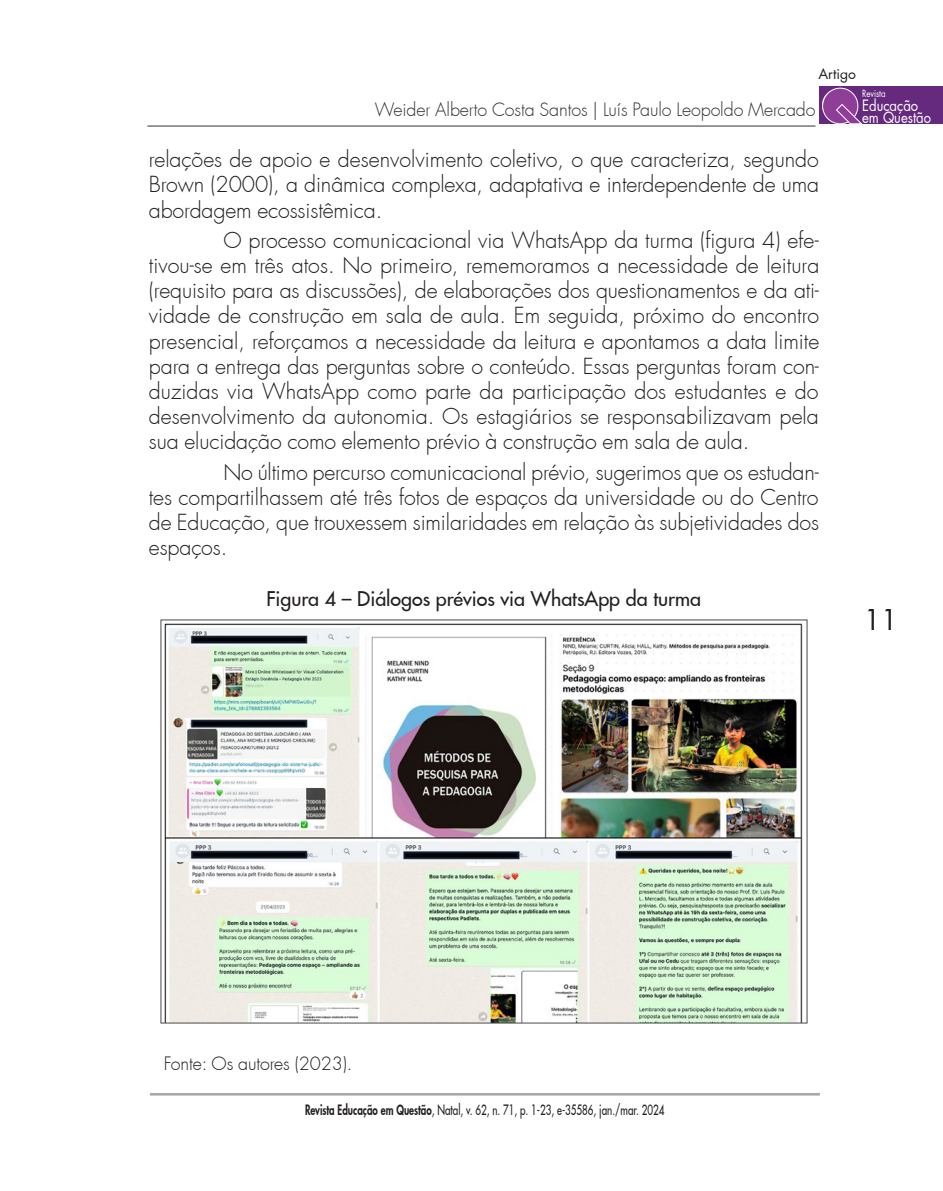
<style>
.page{position:relative;width:943px;height:1191px;background:#fff}
.page>*{position:absolute;margin:0;border:0;box-sizing:border-box;transform-origin:0 0}
.t1{font:28px "Futura LT Paneuropean";color:#231f20}
.Textoooo{font:300 21.7px/25.2px "Futura LT Paneuropean";letter-spacing:-.005em;color:#231f20;text-align:justify}
.Quadroooo{font:500 19.78px "Futura LT Paneuropean";color:#231f20}
.t2{font:300 18.03px "Futura LT Paneuropean";letter-spacing:-.005em;color:#333}
.Textoooo-2{font:300 18.03px "Futura LT Paneuropean";letter-spacing:-.005em;color:#231f20}
.t3{font:15.22px/12.4px "Futura LT Paneuropean";color:#fff;scale:.86 1}
.t4{font:500 14px "Futura LT Paneuropean";color:#231f20;scale:.7 1}
.t5{font:14px "Futura LT Paneuropean";color:#231f20}
.t6{font:9.8px "Futura LT Paneuropean";color:#fff;scale:.8 1}
.s1{font-weight:800}
</style>
<div class="page">
<hr style="left:150px;top:1093px;width:669px;height:2px;background:#a8a9ad">
<hr style="left:147px;top:126px;width:668px;height:1px;background:#333">
<div style="left:819px;top:87px;width:124px;height:37px;background:#652a7d"></div>
<div style="left:822px;top:89px;width:31px;height:31px;border:1px solid #fff;border-radius:50%"></div>
<div style="left:822px;top:88px;width:35px;height:36px;background:#8f3e97;border-radius:50%"></div>
<div style="left:822px;top:88px;width:36px;height:36px;border:1px solid #fff;border-radius:50%"></div>
<svg style="left:834px;top:103px;width:28px;height:21px"></svg>
<img style="left:160px;top:619px;width:647px;height:404px">
<p class="t5" style="left:818px;top:63px;width:39px">Artigo</p>
<p class="t2" style="left:375px;top:95px;width:442px">Weider Alberto Costa Santos | Luís Paulo Leopoldo Mercado</p>
<p class="Textoooo" style="left:149px;top:145px;width:671px">relações de apoio e desenvolvimento coletivo, o que caracteriza, segundo Brown (2000), a dinâmica complexa, adaptativa e interdependente de uma abordagem ecossistêmica.</p>
<p class="Textoooo" style="left:149px;top:226px;width:672px;text-indent:74px">O processo comunicacional via WhatsApp da turma (figura 4) efe&shy;tivou-se em três atos. No primeiro, rememoramos a necessidade de leitura (requisito para as discussões), de elaborações dos questionamentos e da ati&shy;vidade de construção em sala de aula. Em seguida, próximo do encontro presencial, reforçamos a necessidade da leitura e apontamos a data limite para a entrega das perguntas sobre o conteúdo. Essas perguntas foram con&shy;duzidas via WhatsApp como parte da participação dos estudantes e do desenvolvimento da autonomia. Os estagiários se responsabilizavam pela sua elucidação como elemento prévio à construção em sala de aula.</p>
<p class="Textoooo" style="left:149px;top:457px;width:671px;text-indent:74px">No último percurso comunicacional prévio, sugerimos que os estudan&shy;tes compartilhassem até três fotos de espaços da universidade ou do Centro de Educação, que trouxessem similaridades em relação às subjetividades dos espaços.</p>
<p class="Quadroooo" style="left:266px;top:582px;width:436px">Figura 4 – Diálogos prévios via WhatsApp da turma</p>
<p class="t6" style="left:862px;top:85px;width:31px">Revista</p>
<p class="t3" style="left:862px;top:98px;width:82px">Educação em Questão</p>
<p class="t1" style="left:863px;top:596px;width:36px">11</p>
<p class="Textoooo-2" style="left:164px;top:1048px;width:190px">Fonte: Os autores (2023).</p>
<p class="t4" style="left:305px;top:1098px;width:515px"><span class="s1">Revista Educação em Questão</span>, Natal, v. 62, n. 71, p. 1-23, e-35586, jan./mar. 2024</p>
</div>
